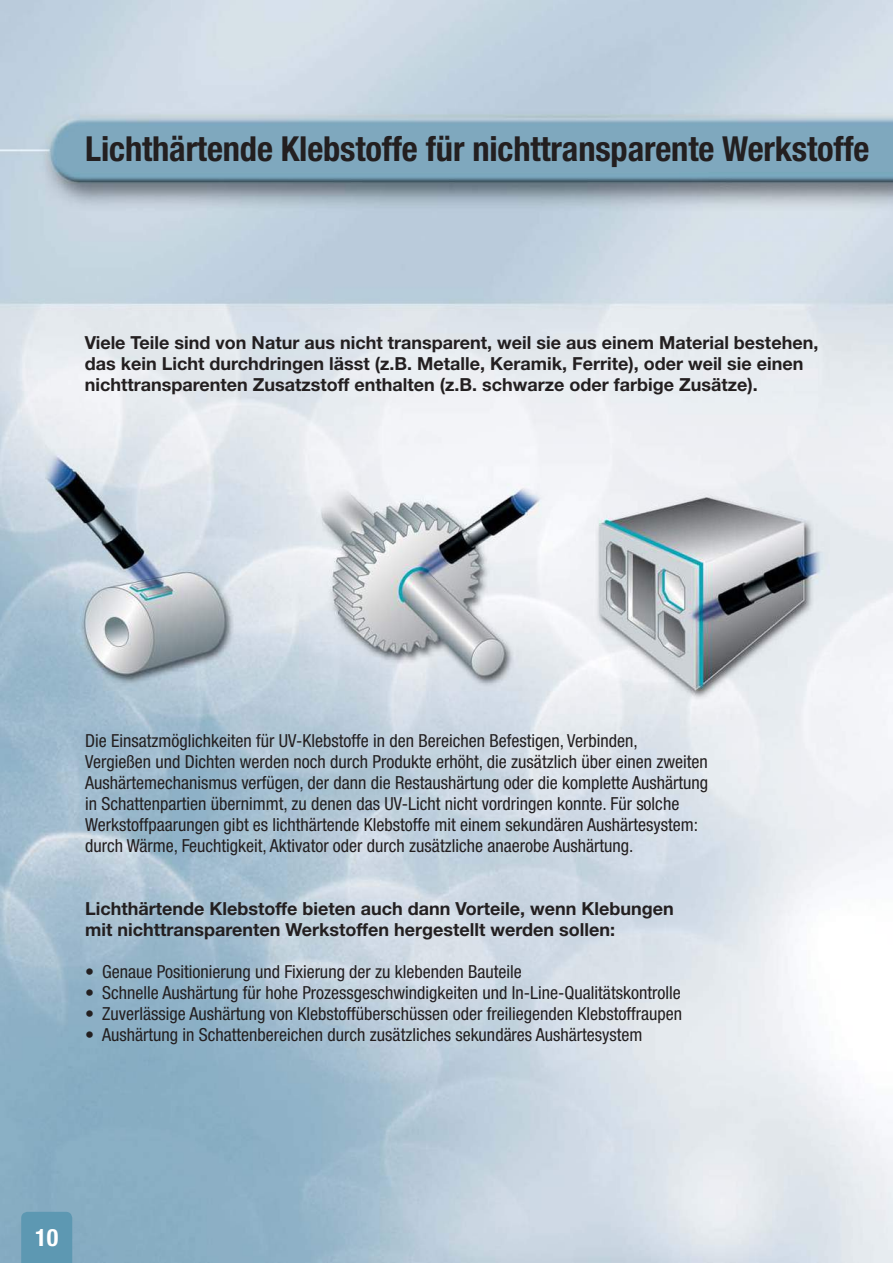
<style>
.page{position:relative;width:893px;height:1263px;background:#fff}
.page>*{position:absolute;margin:0;border:0;box-sizing:border-box;transform-origin:0 0}
.t1{font:700 condensed 34.5px "Helvetica Neue LT Pro";letter-spacing:-.005em;color:#231f20}
.t2{font:700 condensed 24px "Helvetica Neue LT Pro";color:#fff}
.t3{font:condensed 18px/21px "Helvetica Neue LT Pro";color:#231f20}
.t4{font:700 18px/21px "Helvetica Neue LT Pro";color:#231f20}
</style>
<div class="page">
<img style="left:0;top:0;width:893px;height:1263px">
<div style="left:21px;top:1212px;width:51px;height:51px;background:#5d98b2"></div>
<h1 class="t1" style="left:85px;top:136px;width:786px">Lichthärtende Klebstoffe für nichttransparente Werkstoffe</h1>
<p class="t4" style="left:85px;top:334px;width:735px">Viele Teile sind von Natur aus nicht transparent, weil sie aus einem Material bestehen, das kein Licht durchdringen lässt (z.B. Metalle, Keramik, Ferrite), oder weil sie einen nichttransparenten Zusatzstoff enthalten (z.B. schwarze oder farbige Zusätze).</p>
<p class="t3" style="left:85px;top:733px;width:624px">Die Einsatzmöglichkeiten für UV-Klebstoffe in den Bereichen Befestigen, Verbinden, Vergießen und Dichten werden noch durch Produkte erhöht, die zusätzlich über einen zweiten Aushärtemechanismus verfügen, der dann die Restaushärtung oder die komplette Aushärtung in Schattenpartien übernimmt, zu denen das UV-Licht nicht vordringen konnte. Für solche Werkstoffpaarungen gibt es lichthärtende Klebstoffe mit einem sekundären Aushärtesystem: durch Wärme, Feuchtigkeit, Aktivator oder durch zusätzliche anaerobe Aushärtung.</p>
<p class="t4" style="left:85px;top:901px;width:590px">Lichthärtende Klebstoffe bieten auch dann Vorteile, wenn Klebungen mit nichttransparenten Werkstoffen hergestellt werden sollen:</p>
<p class="t3" style="left:85px;top:964px;width:438px">• Genaue Positionierung und Fixierung der zu klebenden Bauteile</p>
<p class="t3" style="left:85px;top:985px;width:597px">• Schnelle Aushärtung für hohe Prozessgeschwindigkeiten und In-Line-Qualitätskontrolle</p>
<p class="t3" style="left:85px;top:1006px;width:598px">• Zuverlässige Aushärtung von Klebstoffüberschüssen oder freiliegenden Klebstoffraupen</p>
<p class="t3" style="left:85px;top:1027px;width:559px">• Aushärtung in Schattenbereichen durch zusätzliches sekundäres Aushärtesystem</p>
<h2 class="t2" style="left:35px;top:1229px;width:25px">10</h2>
</div>
